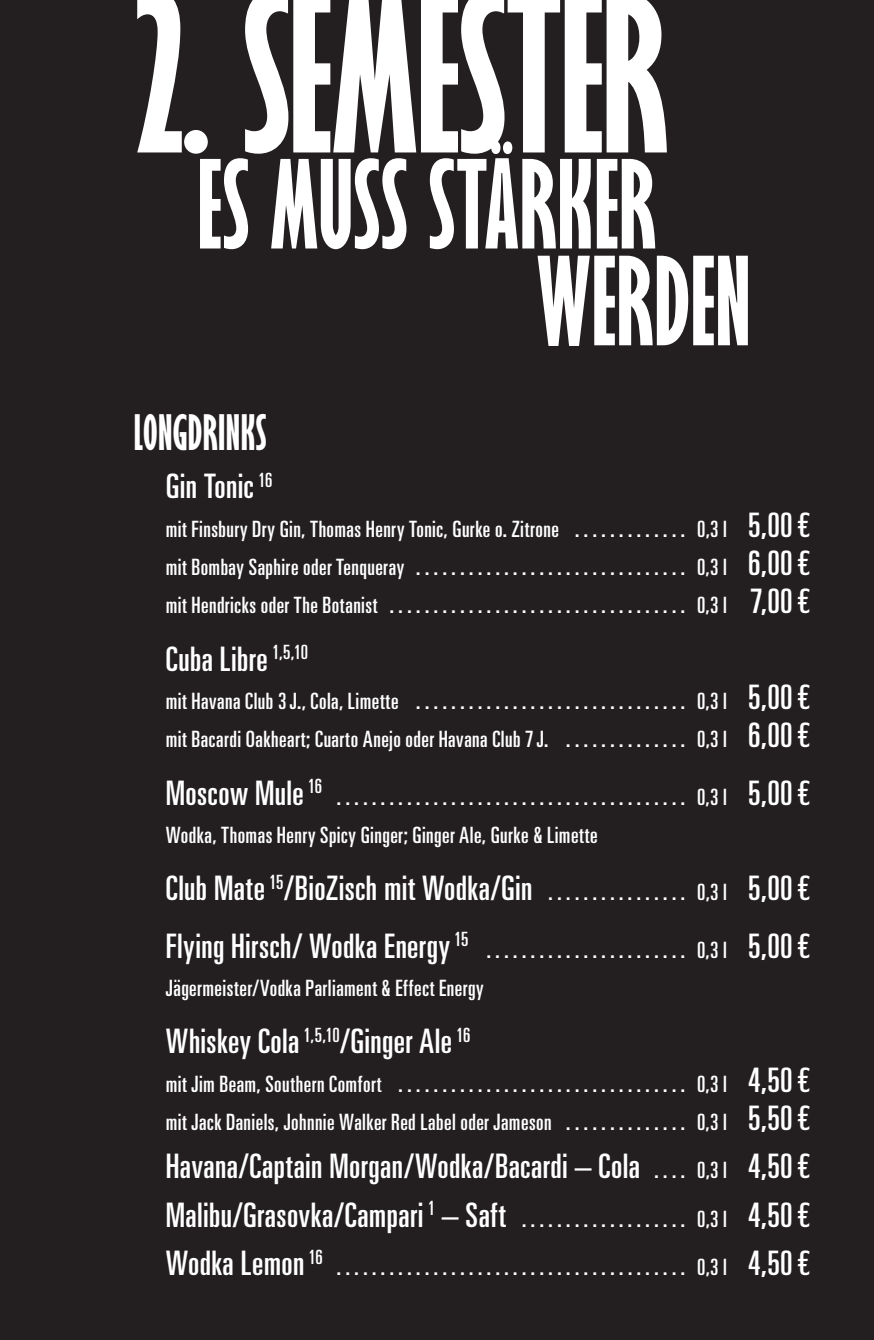
<style>
.page{position:relative;width:874px;height:1340px;background:#fff}
.page>*{position:absolute;margin:0;border:0;box-sizing:border-box;transform-origin:0 0}
.t1{font:700 202.5px "Gill Sans Nova Extra Cond";letter-spacing:-.01em;color:#fff}
.t2{font:700 112.5px/96.8px "Gill Sans Nova Extra Cond";color:#fff}
.t3{font:700 45px "Gill Sans Nova Extra Cond";letter-spacing:.01em;color:#fff}
.t4{font:ultra-condensed 33.75px/48.4px "Univers LT Std";letter-spacing:.01em;color:#fff}
.t5{font:ultra-condensed 22.5px/38.2px "Univers LT Std";letter-spacing:.02em;color:#fff}
.s1{font-size:33.75px}
.s2{font-size:22.5px}
</style>
<div class="page">
<div style="left:0;top:0;width:874px;height:1339px;background:#231f20"></div>
<h1 class="t1" style="left:134px;top:-50px;width:536px">2. SEMESTER</h1>
<h2 class="t2" style="left:536px;top:157px;width:216px;text-indent:-339px">ES MUSS STÄRKER<br>WERDEN</h2>
<h3 class="t3" style="left:134px;top:405px;width:134px">LONGDRINKS</h3>
<h3 class="t4" style="left:166px;top:462px;width:108px">Gin Tonic <sup>16</sup></h3>
<p class="t5" style="left:166px;top:509px;width:646px;text-align:justify">mit Finsbury Dry Gin, Thomas Henry Tonic, Gurke o. Zitrone . . . . . . . . . . . . 0,3 l <span class="s1">5,00€ </span>mit Bombay Saphire oder Tenqueray . . . . . . . . . . . . . . . . . . . . . . . . . . . . . . 0,3 l <span class="s1">6,00€ </span>mit Hendricks oder The Botanist . . . . . . . . . . . . . . . . . . . . . . . . . . . . . . . . . 0,3 l <span class="s1">7,00€</span></p>
<h3 class="t4" style="left:166px;top:634px;width:144px">Cuba Libre <sup>1,5,10</sup></h3>
<p class="t5" style="left:166px;top:681px;width:646px">mit Havana Club 3J., Cola, Limette . . . . . . . . . . . . . . . . . . . . . . . . . . . . . . 0,3 l <span class="s1">5,00€ </span>mit Bacardi Oakheart; Cuarto Anejo oder Havana Club 7J. . . . . . . . . . . . . . 0,3 l <span class="s1">6,00€</span></p>
<h3 class="t4" style="left:166px;top:768px;width:158px">Moscow Mule <sup>16</sup></h3>
<p class="t5" style="left:166px;top:777px;width:646px;text-indent:171px">. . . . . . . . . . . . . . . . . . . . . . . . . . . . . . . . . . . . . . . 0,3 l <span class="s1">5,00€<br></span>Wodka, Thomas Henry Spicy Ginger; Ginger Ale, Gurke &amp; Limette</p>
<h3 class="t4" style="left:166px;top:859px;width:646px;line-height:57.4px">Club Mate <sup>15</sup>/BioZisch mit Wodka/Gin <span class="s2">. . . . . . . . . . . . . . . 0,3 l</span> 5,00€<br>Flying Hirsch/ Wodka Energy <sup>15</sup></h3>
<p class="t5" style="left:487px;top:930px;width:325px">. . . . . . . . . . . . . . . . . . . . . . 0,3 l <span class="s1">5,00€</span></p>
<p class="t5" style="left:166px;top:968px;width:319px">Jägermeister/Vodka Parliament &amp; Effect Energy</p>
<h3 class="t4" style="left:166px;top:1016px;width:306px">Whiskey Cola <sup>1,5,10</sup>/Ginger Ale <sup>16</sup></h3>
<p class="t5" style="left:166px;top:1064px;width:646px">mit Jim Beam, Southern Comfort . . . . . . . . . . . . . . . . . . . . . . . . . . . . . . . . 0,3 l <span class="s1">4,50€ </span>mit Jack Daniels, Johnnie Walker Red Label oder Jameson . . . . . . . . . . . . . 0,3 l <span class="s1">5,50€</span></p>
<h3 class="t4" style="left:166px;top:1141px;width:646px;text-align:justify">Havana/Captain Morgan/Wodka/Bacardi – Cola <span class="s2">. . . 0,3 l</span> 4,50€ Malibu/Grasovka/Campari <sup>1</sup> – Saft <span class="s2">. . . . . . . . . . . . . . . . . . 0,3 l</span> 4,50€ Wodka Lemon <sup>16</sup></h3>
<p class="t5" style="left:337px;top:1247px;width:475px">. . . . . . . . . . . . . . . . . . . . . . . . . . . . . . . . . . . . . . . 0,3 l <span class="s1">4,50€</span></p>
</div>
